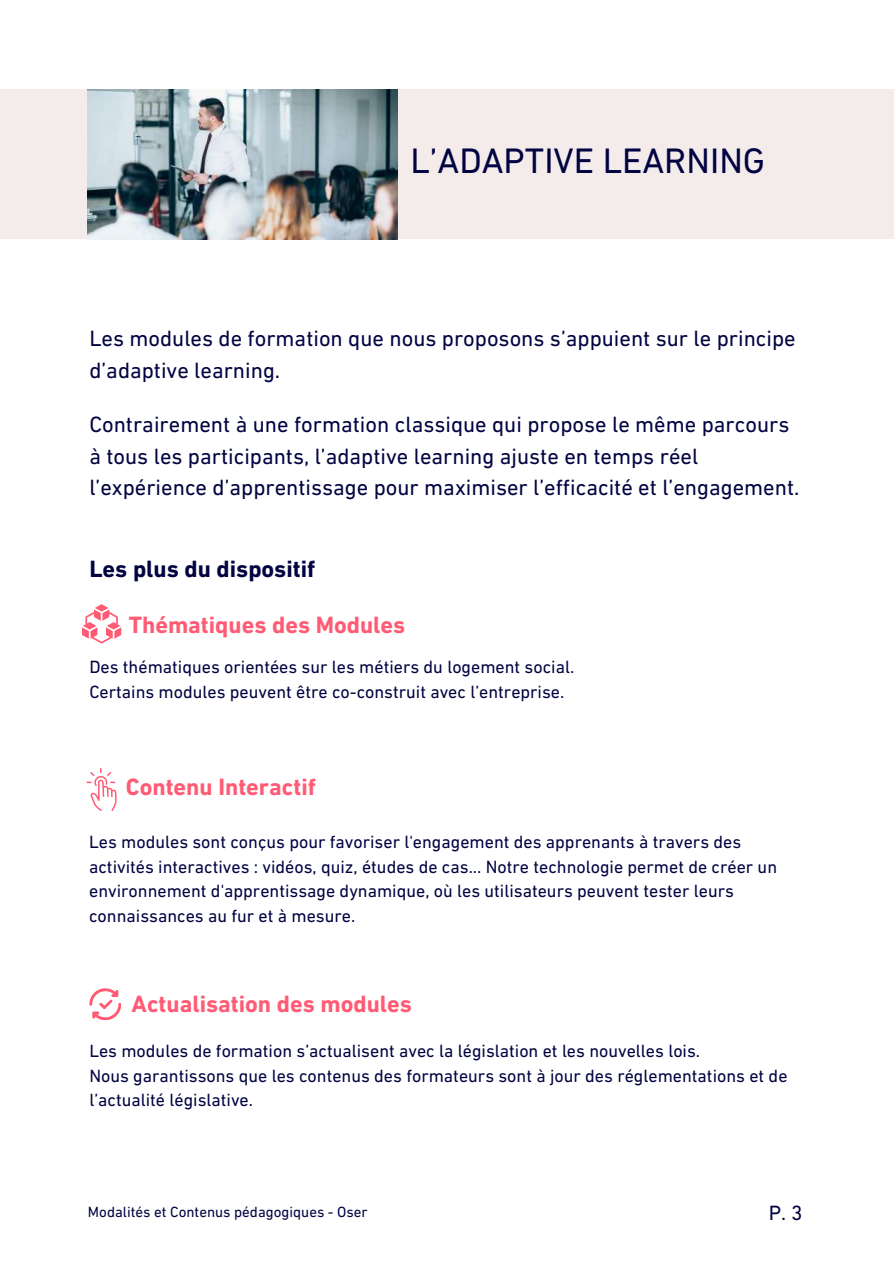
<style>
.page{position:relative;width:894px;height:1264px;background:#fff}
.page>*{position:absolute;margin:0;border:0;box-sizing:border-box;transform-origin:0 0}
.t1{font:36px "DIN Next LT Pro";color:#020341}
.t2{font:700 24px "DIN Next LT Pro";color:#ff5b74}
.t3{font:700 24px "DIN Next LT Pro";color:#020341}
.t4{font:22.5px/31.5px "DIN Next LT Pro";color:#020341}
.t5{font:21px "DIN Next LT Pro";color:#020341}
.t6{font:18px/24.8px "DIN Next LT Pro";color:#020341}
.t7{font:15px "DIN Next LT Pro";color:#020341}
</style>
<div class="page">
<div style="left:0;top:89px;width:893px;height:150px;background:#f3eceb"></div>
<img style="left:88px;top:89px;width:309px;height:150px">
<svg style="left:82px;top:604px;width:39px;height:39px"></svg>
<svg style="left:86px;top:768px;width:31px;height:42px"></svg>
<svg style="left:89px;top:988px;width:32px;height:31px"></svg>
<h1 class="t1" style="left:410px;top:146px;width:356px">L’ADAPTIVE LEARNING</h1>
<p class="t4" style="left:89px;top:325px;width:707px">Les modules de formation que nous proposons s’appuient sur le principe d’adaptive learning.</p>
<p class="t4" style="left:89px;top:410px;width:711px">Contrairement à une formation classique qui propose le même parcours à tous les participants, l’adaptive learning ajuste en temps réel l’expérience d’apprentissage pour maximiser l’efficacité et l’engagement.</p>
<h2 class="t3" style="left:89px;top:559px;width:227px">Les plus du dispositif</h2>
<h2 class="t2" style="left:129px;top:615px;width:278px">Thématiques des Modules</h2>
<p class="t6" style="left:89px;top:656px;width:486px">Des thématiques orientées sur les métiers du logement social.<br>Certains modules peuvent être co-construit avec l’entreprise.</p>
<h2 class="t2" style="left:126px;top:776px;width:191px">Contenu Interactif</h2>
<p class="t6" style="left:89px;top:831px;width:689px">Les modules sont conçus pour favoriser l'engagement des apprenants à travers des activités interactives : vidéos, quiz, études de cas... Notre technologie permet de créer un environnement d'apprentissage dynamique, où les utilisateurs peuvent tester leurs connaissances au fur et à mesure.</p>
<h2 class="t2" style="left:131px;top:993px;width:282px">Actualisation des modules</h2>
<p class="t6" style="left:89px;top:1039px;width:699px">Les modules de formation s’actualisent avec la législation et les nouvelles lois.<br>Nous garantissons que les contenus des formateurs sont à jour des réglementations et de l’actualité législative.</p>
<p class="t7" style="left:88px;top:1205px;width:281px">Modalités et Contenus pédagogiques - Oser</p>
<p class="t5" style="left:768px;top:1203px;width:35px">P. 3</p>
</div>
